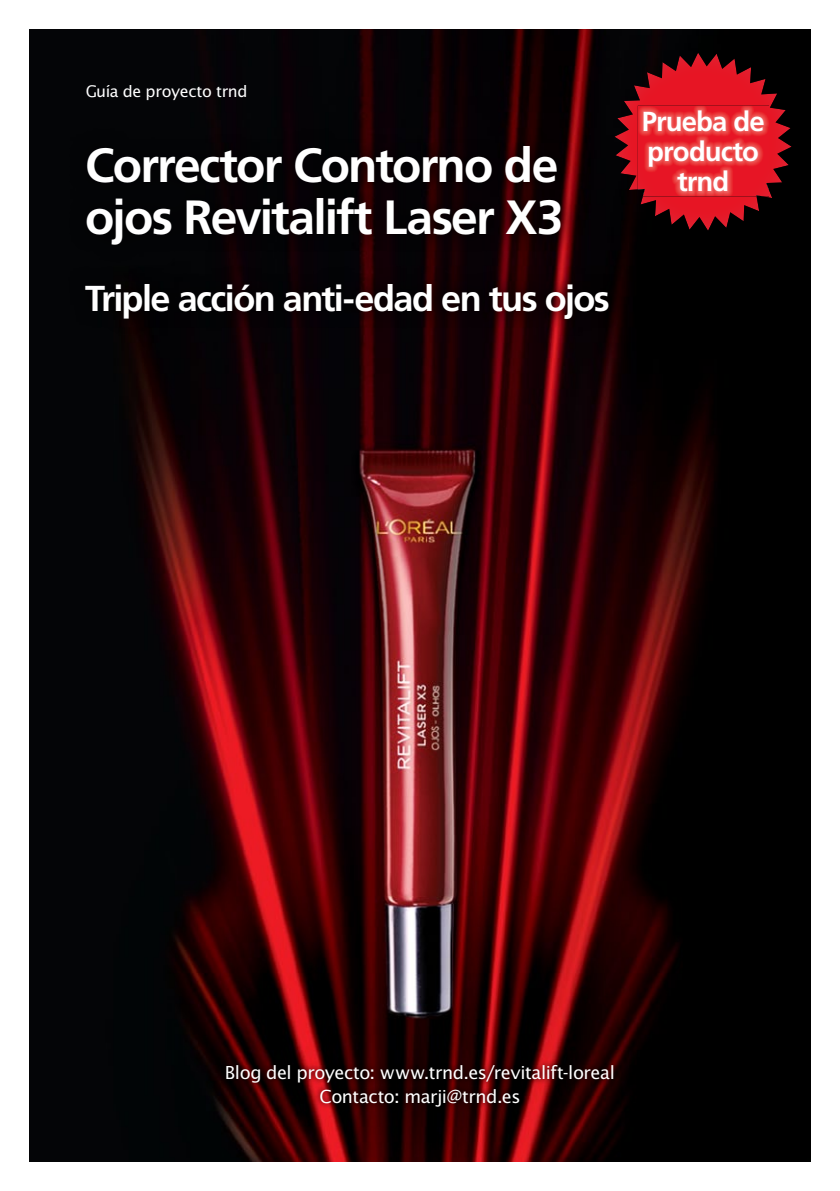
<style>
.page{position:relative;width:840px;height:1191px;background:#fff}
.page>*{position:absolute;margin:0;border:0;box-sizing:border-box;transform-origin:0 0}
.t1{font:700 48px "Frutiger LT Std";letter-spacing:-.035em;color:#fff}
.t2{font:700 36px "Frutiger LT Std";letter-spacing:-.045em;color:#fff}
.t3{font:700 27.6px/30px "Frutiger LT Std";letter-spacing:-.03em;color:#fff}
.t4{font:18px/24px "Lucida Sans Std";letter-spacing:-.025em;color:#fff;text-align:center}
.t5{font:16px "Lucida Sans Std";letter-spacing:-.025em;color:#fff}
</style>
<div class="page">
<img style="left:29px;top:29px;width:782px;height:1133px">
<div style="left:603px;top:42px;width:198px;height:199px;background:#df2636;opacity:.75"></div>
<svg style="left:69px;top:128px;width:509px;height:135px;background:#0c0104"></svg>
<svg style="left:68px;top:266px;width:558px;height:69px;background:#0f0104"></svg>
<svg style="left:221px;top:1059px;width:398px;height:53px;background:#2e0203"></svg>
<p class="t5" style="left:85px;top:82px;width:164px">Guía de proyecto trnd</p>
<h1 class="t1" style="left:85px;top:137px;width:474px">Corrector Contorno de</h1>
<h1 class="t1" style="left:85px;top:189px;width:479px">ojos Revitalift Laser X3</h1>
<h2 class="t2" style="left:85px;top:277px;width:526px">Triple acción anti-edad en tus ojos</h2>
<h3 class="t3" style="left:641px;top:107px;width:124px">Prueba de producto</h3>
<h3 class="t3" style="left:676px;top:167px;width:54px">trnd</h3>
<p class="t4" style="left:225px;top:1061px;width:391px">Blog del proyecto: www.trnd.es/revitalift-loreal<br>Contacto: marji@trnd.es</p>
</div>
